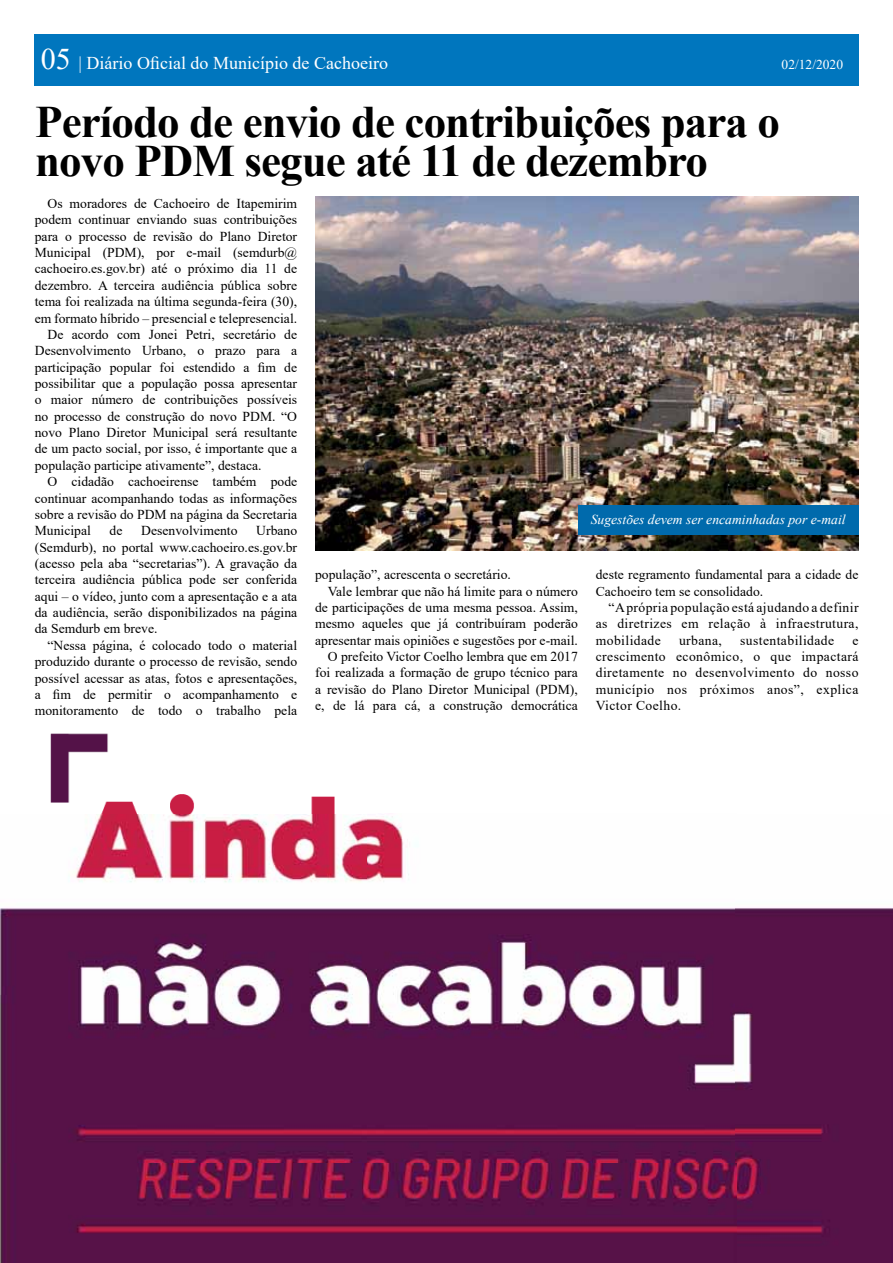
<style>
.page{position:relative;width:893px;height:1263px;background:#fff}
.page>*{position:absolute;margin:0;border:0;box-sizing:border-box;transform-origin:0 0}
.t1{font:700 45px/39px "Times New Roman";letter-spacing:-.02em;color:#000}
.t2{font:18px "Times New Roman";color:#fff}
.t3{font:13.65px/16.4px "Times New Roman";color:#000;text-align:justify}
.t4{font:italic 13.65px "Times New Roman";color:#fff}
.t5{font:13.65px "Times New Roman";letter-spacing:.03em;color:#000}
.t6{font:13.5px "Times New Roman";color:#fff}
.s1{font-size:30px}
</style>
<div class="page">
<div style="left:34px;top:34px;width:825px;height:52px;background:#0076be"></div>
<img style="left:315px;top:197px;width:543px;height:354px">
<div style="left:578px;top:506px;width:280px;height:29px;background:#006aac"></div>
<img style="left:0;top:733px;width:893px;height:530px">
<h2 class="t2" style="left:41px;top:50px;width:349px"><span class="s1">05</span> | Diário Oficial do Município de Cachoeiro</h2>
<p class="t6" style="left:782px;top:54px;width:63px">02/12/2020</p>
<h1 class="t1" style="left:35px;top:101px;width:746px">Período de envio de contribuições para o novo PDM segue até 11 de dezembro</h1>
<p class="t3" style="left:48px;top:195px;width:251px">Os moradores de Cachoeiro de Itapemirim</p>
<p class="t3" style="left:35px;top:211px;width:264px">podem continuar enviando suas contribuições</p>
<p class="t3" style="left:35px;top:228px;width:264px">para o processo de revisão do Plano Diretor</p>
<p class="t3" style="left:35px;top:244px;width:264px">Municipal (PDM), por e-mail (semdurb@</p>
<p class="t3" style="left:35px;top:260px;width:264px">cachoeiro.es.gov.br) até o próximo dia 11 de</p>
<p class="t3" style="left:35px;top:277px;width:264px">dezembro. A terceira audiência pública sobre</p>
<p class="t3" style="left:35px;top:293px;width:264px">tema foi realizada na última segunda-feira (30),</p>
<p class="t3" style="left:35px;top:309px;width:264px">em formato híbrido – presencial e telepresencial.</p>
<p class="t3" style="left:48px;top:326px;width:251px">De acordo com Jonei Petri, secretário de</p>
<p class="t3" style="left:35px;top:342px;width:264px">Desenvolvimento Urbano, o prazo para a</p>
<p class="t3" style="left:35px;top:358px;width:264px">participação popular foi estendido a fim de</p>
<p class="t3" style="left:35px;top:375px;width:264px">possibilitar que a população possa apresentar</p>
<p class="t3" style="left:35px;top:391px;width:264px">o maior número de contribuições possíveis</p>
<p class="t3" style="left:35px;top:408px;width:264px">no processo de construção do novo PDM. “O</p>
<p class="t3" style="left:35px;top:424px;width:264px">novo Plano Diretor Municipal será resultante</p>
<p class="t3" style="left:35px;top:440px;width:264px">de um pacto social, por isso, é importante que a</p>
<p class="t3" style="left:35px;top:457px;width:228px">população participe ativamente”, destaca.</p>
<p class="t3" style="left:48px;top:473px;width:251px">O cidadão cachoeirense também pode</p>
<p class="t3" style="left:35px;top:489px;width:264px">continuar acompanhando todas as informações</p>
<p class="t3" style="left:35px;top:506px;width:264px">sobre a revisão do PDM na página da Secretaria</p>
<p class="t3" style="left:35px;top:522px;width:58px">Municipal</p>
<p class="t3" style="left:110px;top:522px;width:14px">de</p>
<p class="t3" style="left:141px;top:522px;width:98px">Desenvolvimento</p>
<p class="t4" style="left:591px;top:510px;width:256px">Sugestões devem ser encaminhadas por e-mail</p>
<p class="t3" style="left:35px;top:522px;width:264px;text-indent:221px">Urbano (Semdurb), no portal www.cachoeiro.es.gov.br (acesso pela aba “secretarias”). A gravação da terceira audiência pública pode ser conferida aqui – o vídeo, junto com a apresentação e a ata da audiência, serão disponibilizados na página da Semdurb em breve.</p>
<p class="t3" style="left:35px;top:637px;width:264px;text-indent:13px">“Nessa página, é colocado todo o material produzido durante o processo de revisão, sendo possível acessar as atas, fotos e apresentações, a fim de permitir o acompanhamento e monitoramento de todo o trabalho pela</p>
<p class="t3" style="left:315px;top:566px;width:197px">população”, acrescenta o secretário.</p>
<p class="t3" style="left:328px;top:582px;width:251px">Vale lembrar que não há limite para o número</p>
<p class="t3" style="left:315px;top:599px;width:264px">de participações de uma mesma pessoa. Assim,</p>
<p class="t3" style="left:315px;top:615px;width:264px">mesmo aqueles que já contribuíram poderão</p>
<p class="t3" style="left:315px;top:631px;width:264px">apresentar mais opiniões e sugestões por e-mail.</p>
<p class="t3" style="left:328px;top:648px;width:251px">O prefeito Victor Coelho lembra que em 2017</p>
<p class="t3" style="left:315px;top:664px;width:264px">foi realizada a formação de grupo técnico para</p>
<p class="t3" style="left:315px;top:681px;width:264px">a revisão do Plano Diretor Municipal (PDM),</p>
<p class="t3" style="left:315px;top:697px;width:264px">e, de lá para cá, a construção democrática</p>
<p class="t3" style="left:596px;top:566px;width:264px">deste regramento fundamental para a cidade de<br>Cachoeiro tem se consolidado.</p>
<p class="t3" style="left:596px;top:599px;width:264px;text-indent:13px">“A própria população está ajudando a definir as diretrizes em relação à infraestrutura, mobilidade</p>
<p class="t3" style="left:679px;top:631px;width:44px">urbana,</p>
<p class="t5" style="left:740px;top:630px;width:95px">sustentabilidade</p>
<p class="t3" style="left:596px;top:631px;width:264px;text-indent:257px">e crescimento econômico, o que impactará diretamente no desenvolvimento do nosso município nos próximos anos”, explica Victor Coelho.</p>
</div>
